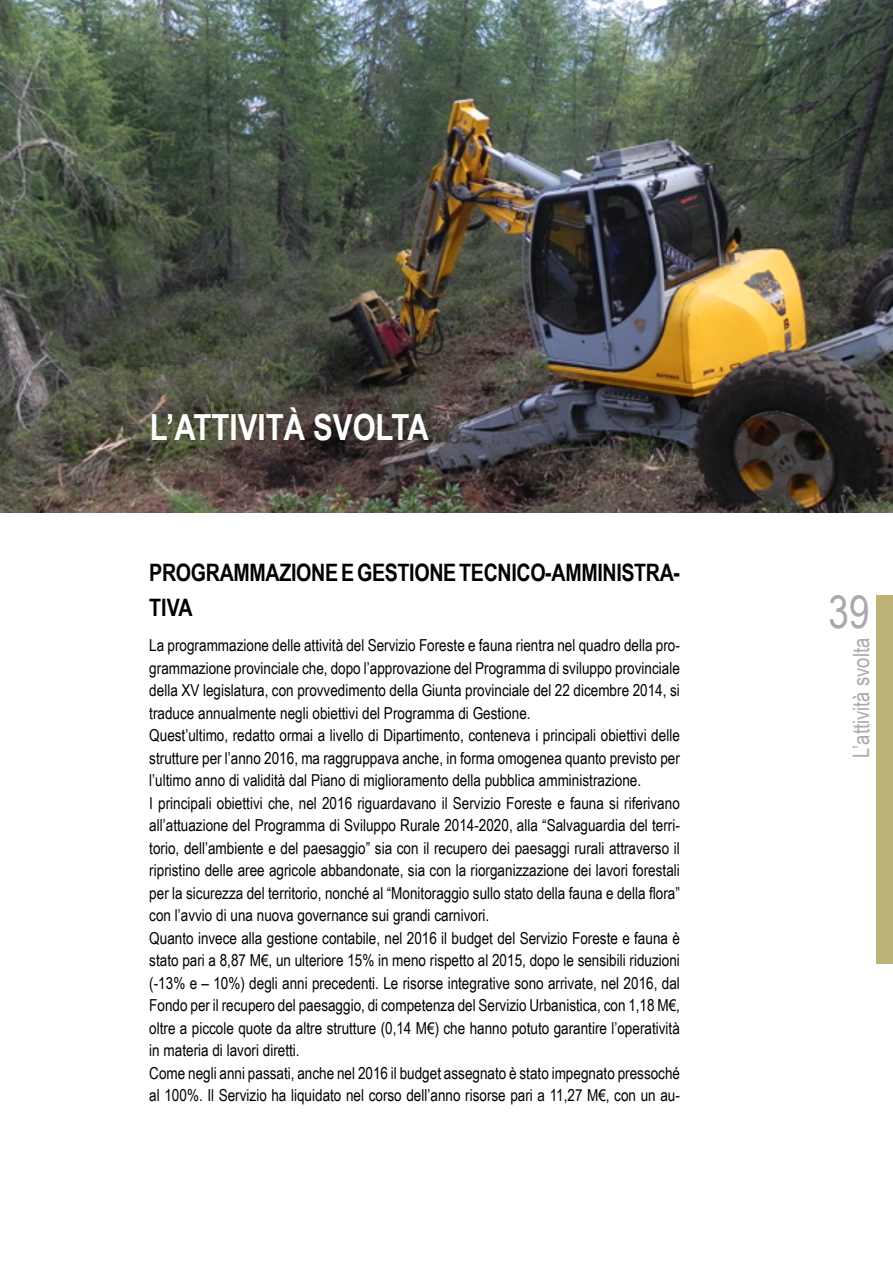
<style>
.page{position:relative;width:893px;height:1263px;background:#fff}
.page>*{position:absolute;margin:0;border:0;box-sizing:border-box;transform-origin:0 0}
.t1{font:45px "Arial Narrow";color:#a7a9ac}
.t2{font:700 36px "Arial Narrow";color:#fff}
.t3{font:700 24px/35.2px "Arial Narrow";letter-spacing:-.015em;color:#000}
.t4{font:22.5px "Arial Narrow";color:#a7a9ac}
.t5{font:16.5px/22.5px "Arial Narrow";color:#000}
</style>
<div class="page">
<div style="left:876px;top:595px;width:17px;height:369px;background:#beb376"></div>
<img style="left:0;top:0;width:893px;height:512px">
<h2 class="t2" style="left:150px;top:400px;width:280px">L’ATTIVITÀ SVOLTA</h2>
<h3 class="t3" style="left:149px;top:553px;width:532px">PROGRAMMAZIONE E GESTIONE TECNICO-AMMINISTRA-<br>TIVA</h3>
<p class="t5" style="left:149px;top:634px;width:532px">La programmazione delle attività del Servizio Foreste e fauna rientra nel quadro della pro&shy;grammazione provinciale che, dopo l’approvazione del Programma di sviluppo provinciale della XV legislatura, con provvedimento della Giunta provinciale del 22 dicembre 2014, si traduce annualmente negli obiettivi del Programma di Gestione.<br>Quest’ultimo, redatto ormai a livello di Dipartimento, conteneva i principali obiettivi delle strutture per l’anno 2016, ma raggruppava anche, in forma omogenea quanto previsto per l’ultimo anno di validità dal Piano di miglioramento della pubblica amministrazione.<br>I principali obiettivi che, nel 2016 riguardavano il Servizio Foreste e fauna si riferivano all’attuazione del Programma di Sviluppo Rurale 2014-2020, alla “Salvaguardia del terri&shy;torio, dell’ambiente e del paesaggio” sia con il recupero dei paesaggi rurali attraverso il ripristino delle aree agricole abbandonate, sia con la riorganizzazione dei lavori forestali per la sicurezza del territorio, nonché al “Monitoraggio sullo stato della fauna e della flora” con l’avvio di una nuova governance sui grandi carnivori.<br>Quanto invece alla gestione contabile, nel 2016 il budget del Servizio Foreste e fauna è stato pari a 8,87 M€, un ulteriore 15% in meno rispetto al 2015, dopo le sensibili riduzioni (-13% e – 10%) degli anni precedenti. Le risorse integrative sono arrivate, nel 2016, dal Fondo per il recupero del paesaggio, di competenza del Servizio Urbanistica, con 1,18 M€, oltre a piccole quote da altre strutture (0,14 M€) che hanno potuto garantire l’operatività in materia di lavori diretti.<br>Come negli anni passati, anche nel 2016 il budget assegnato è stato impegnato pressoché al 100%. Il Servizio ha liquidato nel corso dell’anno risorse pari a 11,27 M€, con un au-</p>
<h1 class="t1" style="left:828px;top:579px;width:43px">39</h1>
<h3 class="t4" style="left:845px;top:758px;width:121px;rotate:-90deg">L’attività svolta</h3>
</div>
